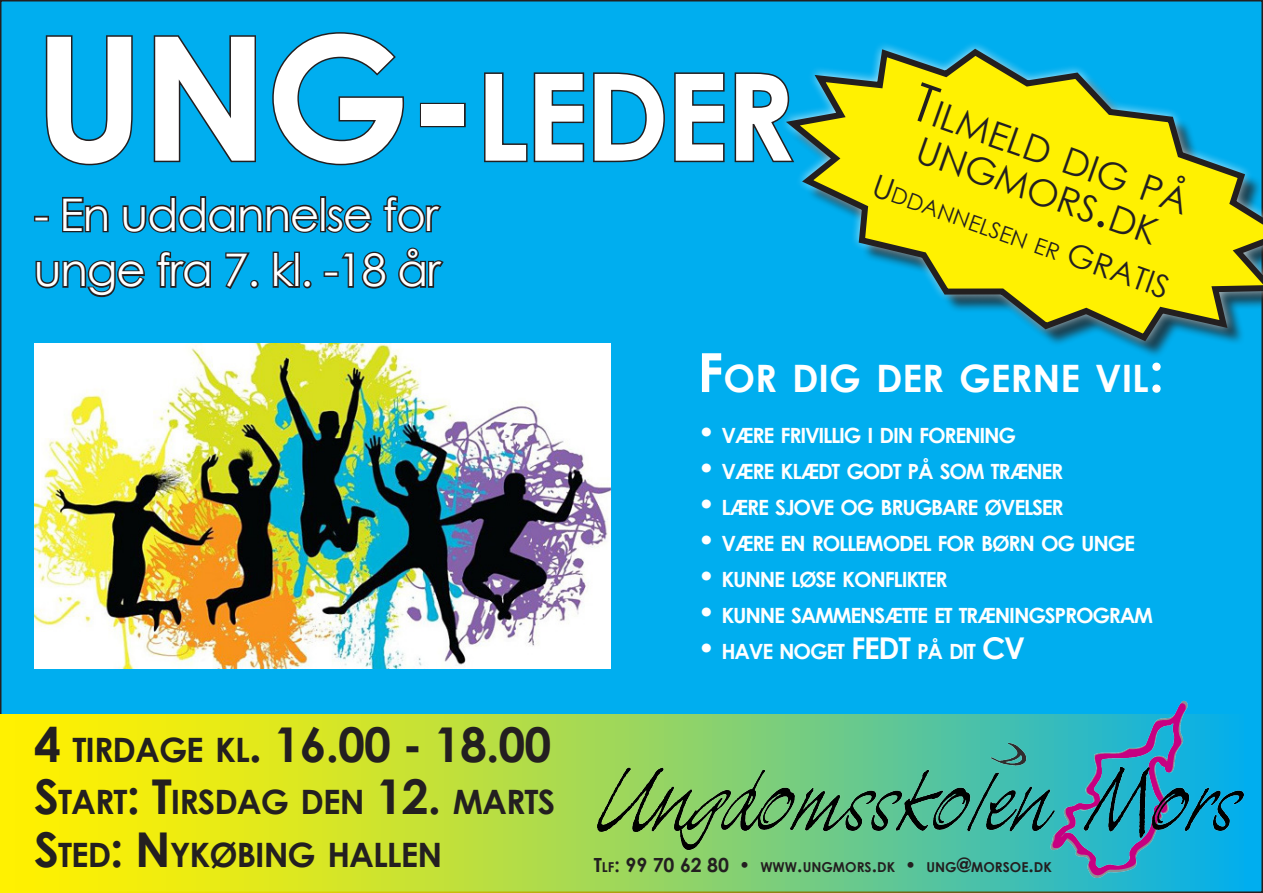
<style>
.page{position:relative;width:1263px;height:893px;background:#fff}
.page>*{position:absolute;margin:0;border:0;box-sizing:border-box;transform-origin:0 0}
.t1{font:700 120.75px "Century Gothic";letter-spacing:-.03em;color:#fff}
.t2{font:700 48px "Century Gothic";letter-spacing:-.02em;color:#231f20}
.t3{font:45px/55.5px "Century Gothic";letter-spacing:-.02em;color:#fff}
.t4{font:700 37.8px "Century Gothic";color:#fff}
.t5{font:36.75px "Century Gothic";color:#231f20}
.t6{font:700 33.6px "Century Gothic";letter-spacing:-.03em;color:#231f20}
.t7{font:22.05px "Century Gothic";color:#231f20}
.t8{font:700 21px "Century Gothic";letter-spacing:-.055em;color:#fff}
.t9{font:700 19.5px "Century Gothic";color:#231f20}
.t10{font:700 13.65px "Century Gothic";color:#231f20}
.s1{font-size:172.5px}
.s2{font-size:33.6px}
.s3{font-size:48px}
.s4{font-size:54px}
.s5{font-size:30px}
.s6{font-size:13.65px}
.s7{font-size:19.5px}
</style>
<div class="page">
<div style="left:1px;top:1px;width:1261px;height:891px;background:#00aeef"></div>
<img style="left:34px;top:343px;width:576px;height:325px">
<div style="left:0;top:714px;width:1243px;height:179px;background:linear-gradient(to right,#fff700,#13b2dd)"></div>
<svg style="left:45px;top:35px;width:88px;height:131px"></svg>
<svg style="left:153px;top:35px;width:103px;height:128px"></svg>
<svg style="left:272px;top:32px;width:133px;height:134px"></svg>
<div style="left:420px;top:103px;width:46px;height:24px;border:3px solid #231f20"></div>
<svg style="left:484px;top:72px;width:101px;height:91px"></svg>
<svg style="left:593px;top:72px;width:72px;height:91px"></svg>
<svg style="left:674px;top:72px;width:51px;height:91px"></svg>
<svg style="left:734px;top:72px;width:5px;height:91px"></svg>
<div style="left:34px;top:216px;width:15px;height:5px;border:3px solid #231f20"></div>
<svg style="left:62px;top:197px;width:47px;height:36px"></svg>
<svg style="left:122px;top:196px;width:250px;height:37px"></svg>
<svg style="left:383px;top:195px;width:59px;height:38px"></svg>
<svg style="left:35px;top:260px;width:110px;height:38px"></svg>
<svg style="left:156px;top:251px;width:55px;height:38px"></svg>
<svg style="left:225px;top:252px;width:34px;height:37px"></svg>
<svg style="left:272px;top:251px;width:40px;height:38px"></svg>
<div style="left:324px;top:271px;width:15px;height:6px;border:3px solid #231f20"></div>
<svg style="left:341px;top:251px;width:46px;height:38px"></svg>
<svg style="left:398px;top:247px;width:46px;height:42px"></svg>
<svg style="left:739px;top:0;width:524px;height:407px"></svg>
<svg style="left:779px;top:45px;width:484px;height:300px"></svg>
<img style="left:598px;top:700px;width:645px;height:177px">
<svg style="left:909px;top:82px;width:32px;height:43px"></svg>
<svg style="left:1096px;top:220px;width:8px;height:8px"></svg>
<svg style="left:873px;top:174px;width:21px;height:27px"></svg>
<div style="left:1066px;top:242px;width:104px;height:57px;background:#fff101"></div>
<p class="t1" style="left:34px;top:25px;width:763px"><span class="s1">UNG-</span>LEDER</p>
<p class="t3" style="left:34px;top:186px;width:408px">- En uddannelse for unge fra 7. kl. -18 år</p>
<p class="t5" style="left:943px;top:88px;width:270px;rotate:20deg">ilmeld dig på</p>
<p class="t5" style="left:927px;top:123px;width:255px;rotate:20deg">ungmors dk</p>
<p class="t7" style="left:898px;top:179px;width:178px;rotate:20deg">ddannelsen er</p>
<p class="t2" style="left:34px;top:708px;width:519px">4 <span class="s2">TIRDAGE KL</span>. 16.00 - 18.00</p>
<p class="t6" style="left:34px;top:776px;width:520px"><span class="s3">S</span>TART<span class="s3">: T</span>IRSDAG DEN <span class="s3">12.</span> MARTS</p>
<p class="t6" style="left:34px;top:829px;width:404px"><span class="s3">S</span>TED<span class="s3">: N</span>YKØBING HALLEN</p>
<p class="t4" style="left:697px;top:350px;width:468px"><span class="s4">F</span>OR DIG DER GERNE VIL<span class="s4">:</span></p>
<p class="t8" style="left:697px;top:419px;width:303px"><span class="s5">•</span> VÆRE FRIVILLIG I DIN FORENING</p>
<p class="t8" style="left:697px;top:455px;width:367px"><span class="s5">•</span> VÆRE KLÆDT GODT PÅ SOM TRÆN ER</p>
<p class="t8" style="left:697px;top:491px;width:368px"><span class="s5">•</span> LÆRE SJOVE OG BRUGBARE ØVELSER</p>
<p class="t8" style="left:697px;top:527px;width:399px"><span class="s5">•</span> VÆRE EN ROLLEMODEL FOR BØRN OG UNG</p>
<p class="t8" style="left:1124px;top:527px;width:12px">E</p>
<p class="t8" style="left:697px;top:563px;width:50px"><span class="s5">•</span> KUNN</p>
<p class="t8" style="left:774px;top:563px;width:175px">E LØSE KONFLIKTER</p>
<p class="t8" style="left:697px;top:599px;width:50px"><span class="s5">•</span> KUNN</p>
<p class="t8" style="left:774px;top:599px;width:254px">E SAMMENSÆTTE ET TRÆN INGS</p>
<p class="t8" style="left:1054px;top:599px;width:100px">PROGRAM</p>
<p class="t8" style="left:697px;top:635px;width:183px"><span class="s5">•</span> HAVE NOGET <span class="s5">FEDT</span></p>
<p class="t8" style="left:917px;top:635px;width:108px">PÅ DIT <span class="s5">CV</span></p>
<p class="t9" style="left:594px;top:850px;width:220px">T<span class="s6">LF</span>: 99 70 62 80 • <span class="s6">WWW</span>.<span class="s6">UNG</span></p>
<p class="t10" style="left:833px;top:857px;width:220px">MORS<span class="s7">.</span>DK <span class="s7">•</span> UNG<span class="s7">@</span>MORSOE<span class="s7">.</span>DK</p>
</div>
